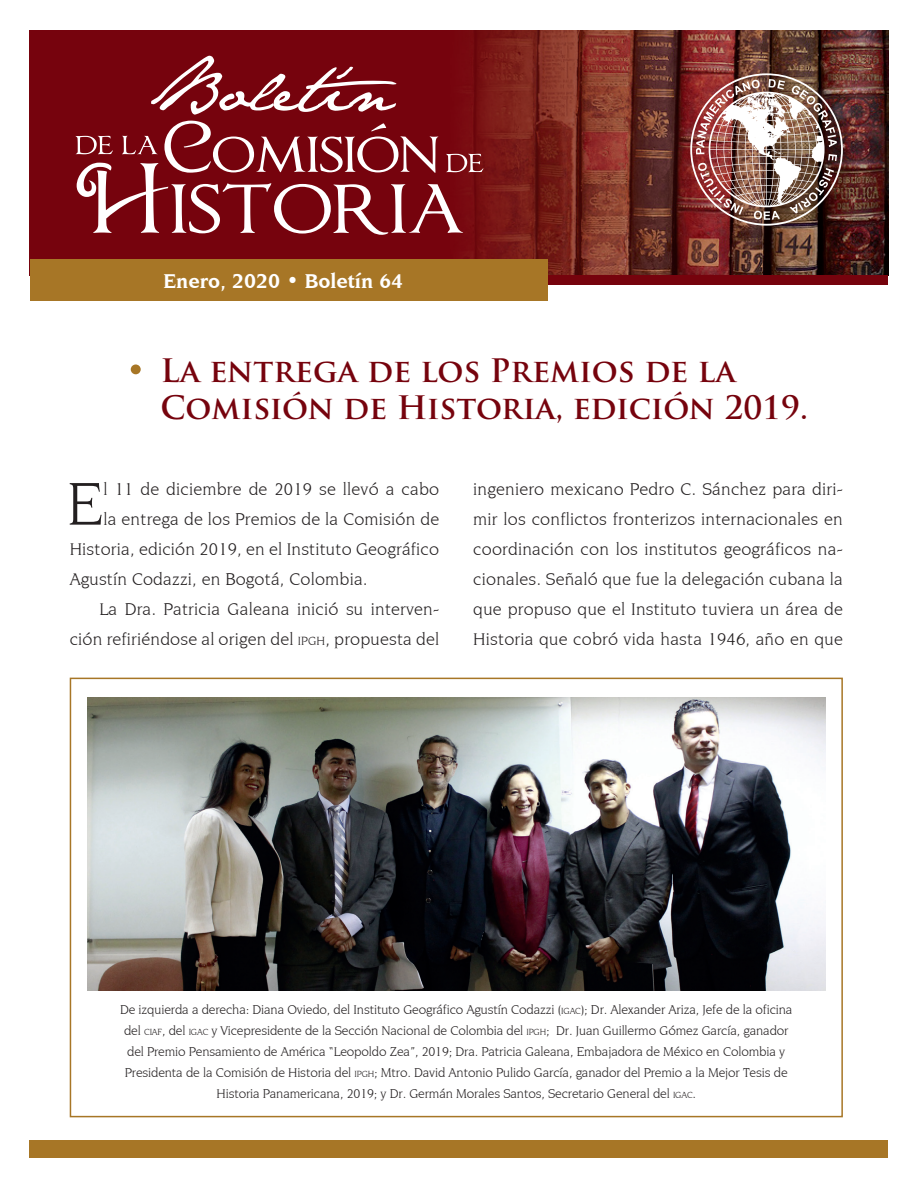
<style>
.page{position:relative;width:918px;height:1188px;background:#fff}
.page>*{position:absolute;margin:0;border:0;box-sizing:border-box;transform-origin:0 0}
.t1{font:63.9px "Novarese IT Cby BT";color:#231f20}
.t2{font:700 31.5px/37.8px "Trajan Pro";color:#76030d}
.t3{font:700 21px "Novarese IT Cby BT";color:#fff}
.t4{font:18px/30px "Novarese IT Cby BT";letter-spacing:.01em;color:#231f20;text-align:justify}
.t5{font:13.5px/21px "Novarese IT Cby BT";letter-spacing:-.01em;color:#231f20;text-align:center}
.s1{font-size:12.6px}
.s2{font-size:9.45px}
</style>
<div class="page">
<div style="left:30px;top:30px;width:858px;height:245px;background:#76030d"></div>
<img style="left:462px;top:30px;width:426px;height:245px">
<img style="left:690px;top:73px;width:153px;height:153px">
<div style="left:547px;top:275px;width:341px;height:10px;background:#76030d"></div>
<svg style="left:151px;top:56px;width:246px;height:59px"></svg>
<svg style="left:75px;top:121px;width:408px;height:114px"></svg>
<div style="left:30px;top:259px;width:517px;height:42px;background:#a77626"></div>
<div style="left:30px;top:1140px;width:858px;height:18px;background:#a77626"></div>
<div style="left:70px;top:678px;width:773px;height:439px;border:2px solid #a77626"></div>
<img style="left:87px;top:697px;width:738px;height:294px">
<div style="left:131px;top:364px;width:10px;height:10px;background:#a77626;border-radius:50%"></div>
<h3 class="t3" style="left:164px;top:268px;width:241px">Enero, 2020 • Boletín 64</h3>
<h2 class="t2" style="left:160px;top:352px;width:649px">La entrega de los Premios de la<br>Comisión de Historia, edición 2019.</h2>
<h1 class="t1" style="left:67px;top:466px;width:37px">E</h1>
<h3 class="t4" style="left:103px;top:473px;width:337px">l 11 de diciembre de 2019 se llevó a cabo</h3>
<h3 class="t4" style="left:103px;top:503px;width:337px">la entrega de los Premios de la Comisión de</h3>
<h3 class="t4" style="left:70px;top:534px;width:371px">Historia, edición 2019, en el Instituto Geográfico</h3>
<h3 class="t4" style="left:70px;top:564px;width:299px">Agustín Codazzi, en Bogotá, Colombia.</h3>
<h3 class="t4" style="left:99px;top:594px;width:341px">La Dra. Patricia Galeana inició su interven-</h3>
<h3 class="t4" style="left:70px;top:624px;width:371px">ción refiriéndose al origen del <span class="s1">IPGH</span>, propuesta del</h3>
<p class="t4" style="left:473px;top:473px;width:371px">ingeniero mexicano Pedro C. Sánchez para diri&shy;mir los conflictos fronterizos internacionales en coordinación con los institutos geográficos na&shy;cionales. Señaló que fue la delegación cubana la que propuso que el Instituto tuviera un área de Historia que cobró vida hasta 1946, año en que</p>
<p class="t5" style="left:120px;top:999px;width:674px">De izquierda a derecha: Diana Oviedo, del Instituto Geográfico Agustín Codazzi (<span class="s2">IGAC</span>); Dr. Alexander Ariza, Jefe de la oficina del <span class="s2">CIAF</span>, del <span class="s2">IGAC</span> y Vicepresidente de la Sección Nacional de Colombia del <span class="s2">IPGH</span>; Dr. Juan Guillermo Gómez García, ganador del Premio Pensamiento de América “Leopoldo Zea”, 2019; Dra. Patricia Galeana, Embajadora de México en Colombia y Presidenta de la Comisión de Historia del <span class="s2">IPGH</span>; Mtro. David Antonio Pulido García, ganador del Premio a la Mejor Tesis de Historia Panamericana, 2019; y Dr. Germán Morales Santos, Secretario General del <span class="s2">IGAC</span>.</p>
</div>
